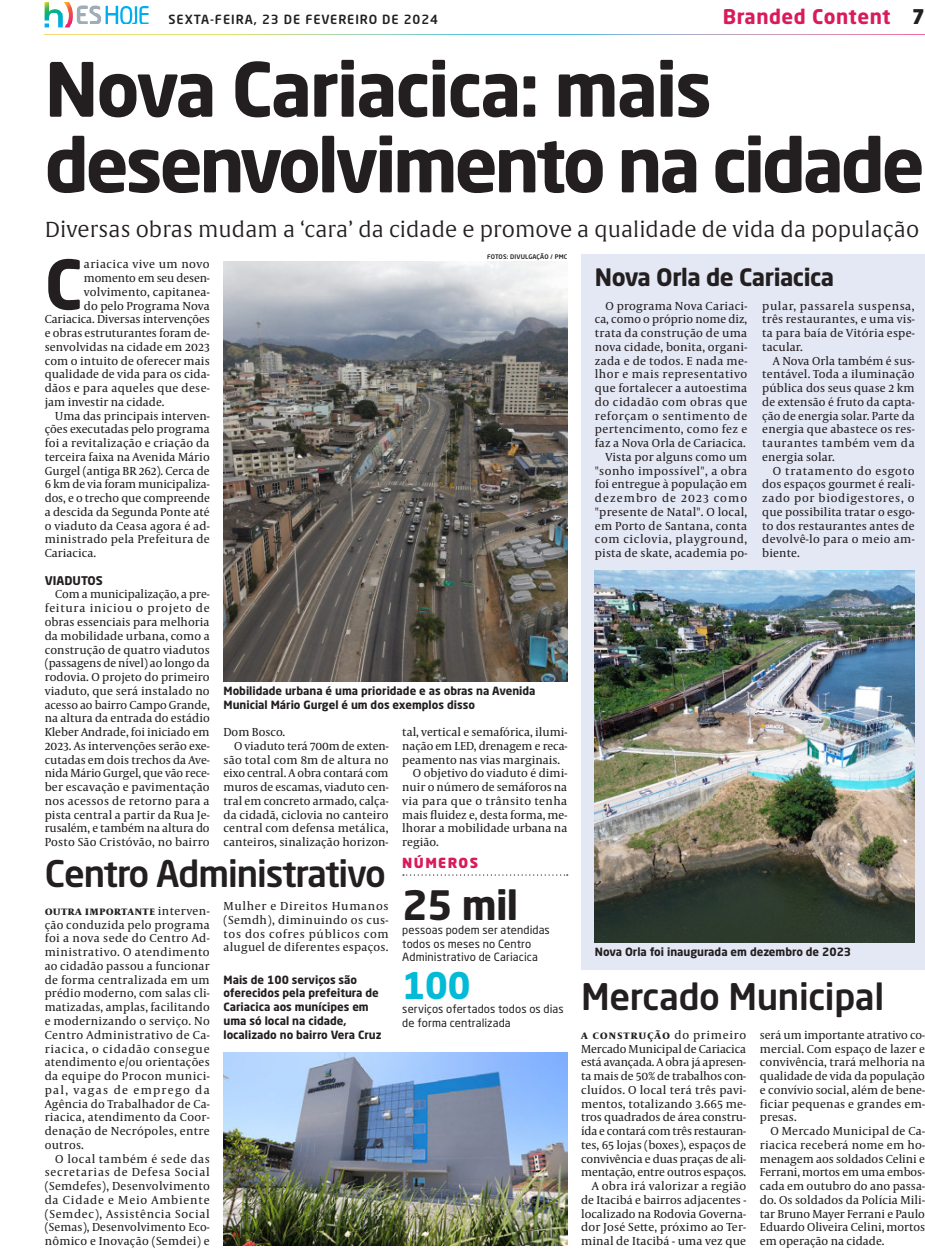
<style>
.page{position:relative;width:925px;height:1252px;background:#fff}
.page>*{position:absolute;margin:0;border:0;box-sizing:border-box;transform-origin:0 0}
.titulo_sans_bold_59_60_5{font:700 73.75px/75.6px "Neo Sans W1 G";letter-spacing:-.045em;color:#231f20}
.texto_serif_9_5_11_capitular{font:700 67.38px "Neo Sans W1 G";color:#231f20}
.titulo_sans_bold_32_33{font:700 40px "Neo Sans W1 G";color:#231f20}
.titulo_sans_medium_29_30_25{font:500 36.25px "Neo Sans W1 G";letter-spacing:-.03em;color:#231f20}
.titulo_sans_medium_29_30_25-2{font:500 36.25px "Neo Sans W1 G";letter-spacing:-.01em;color:#231f20}
.titulo_sans_bold_29_30_25{font:700 36.25px "Neo Sans W1 G";color:#03bbd7}
.titulo_13_coluna{font:700 23.75px "Neo Sans W1 G";letter-spacing:-.02em;color:#231f20}
.subtitulo_17{font:21.25px "Alverata Lt";letter-spacing:.005em;color:#231f20}
.folio_nome_editoria_dir{font:700 20px "Neo Sans W1 G";letter-spacing:.025em;color:#d91a5b}
.foguete_11_vermelho{font:900 13.75px "Neo Sans W1 G";letter-spacing:.1em;color:#d91a5b}
.folio_data_esq{font:500 12.5px "Neo Sans W1 G";letter-spacing:.075em;color:#231f20}
.texto_serif_9_5_11{font:11.88px/13.8px "Capitolium News 2";letter-spacing:.01em;color:#231f20;text-align:justify}
.texto_serif_9_5_11_destaque{font:11.88px/13.8px "Capitolium News 2";letter-spacing:.005em;color:#231f20;text-align:justify}
.texto_serif_9_5_11_capitular-2{font:11.88px "Capitolium News 2";letter-spacing:.005em;color:#231f20}
.texto_serif_9_5_11_capitular-3{font:11.88px "Capitolium News 2";letter-spacing:.025em;color:#231f20}
.texto_serif_9_5_11_capitular-4{font:11.88px "Capitolium News 2";letter-spacing:.04em;color:#231f20}
.texto_serif_9_5_11_intertitulo{font:700 11.88px "Neo Sans W1 G";color:#231f20}
.foto_legenda_9_11{font:700 11.25px/13.8px "Neo Sans W1 G";color:#231f20}
.numero_texto_9_11{font:11.25px/13.8px "Neo Sans W1 G";letter-spacing:.01em;color:#231f20}
.foto_crédito_5_5_5{font:500 6.25px "Neo Sans W1 G";letter-spacing:.025em;color:#231f20}
.s1{font-weight:900;color:#231f20}
.s2{font-weight:700}
</style>
<div class="page">
<img style="left:45px;top:2px;width:104px;height:26px">
<img style="left:223px;top:261px;width:344px;height:420px">
<img style="left:223px;top:1052px;width:344px;height:192px">
<div style="left:581px;top:254px;width:344px;height:715px;background:#e4e7f4"></div>
<svg style="left:403px;top:874px;width:165px;height:1px"></svg>
<img style="left:595px;top:571px;width:319px;height:371px">
<p class="folio_data_esq" style="left:168px;top:12px;width:271px">SEXTA-FEIRA, 23 DE FEVEREIRO DE 2024</p>
<p class="folio_nome_editoria_dir" style="left:723px;top:4px;width:204px">Branded Content <span class="s1">7</span></p>
<p class="titulo_sans_bold_59_60_5" style="left:45px;top:50px;width:881px">Nova Cariacica: mais desenvolvimento na cidade</p>
<p class="subtitulo_17" style="left:45px;top:217px;width:876px">Diversas obras mudam a ‘cara’ da cidade e promove a qualidade de vida da população</p>
<p class="foto_crédito_5_5_5" style="left:487px;top:253px;width:82px">FOTOS: DIVULGAÇÃO / PMC</p>
<p class="texto_serif_9_5_11_capitular" style="left:45px;top:241px;width:39px">C</p>
<p class="texto_serif_9_5_11_capitular-4" style="left:84px;top:256px;width:127px">ariacica vive um novo</p>
<p class="titulo_13_coluna" style="left:595px;top:262px;width:241px">Nova Orla de Cariacica</p>
<p class="texto_serif_9_5_11_capitular-2" style="left:84px;top:270px;width:127px">momento em seu desen-</p>
<p class="texto_serif_9_5_11_capitular-2" style="left:84px;top:283px;width:127px">volvimento, capitanea-</p>
<p class="texto_serif_9_5_11_capitular-2" style="left:84px;top:297px;width:127px">do pelo Programa Nova</p>
<p class="texto_serif_9_5_11_capitular-2" style="left:45px;top:311px;width:167px">Cariacica. Diversas intervenções</p>
<p class="texto_serif_9_5_11_capitular-2" style="left:45px;top:325px;width:166px">e obras estruturantes foram de-</p>
<p class="texto_serif_9_5_11_capitular-2" style="left:45px;top:338px;width:166px">senvolvidas na cidade em 2023</p>
<p class="texto_serif_9_5_11_capitular-2" style="left:45px;top:352px;width:167px">com o intuito de oferecer mais</p>
<p class="texto_serif_9_5_11_capitular-2" style="left:45px;top:366px;width:166px">qualidade de vida para os cida-</p>
<p class="texto_serif_9_5_11_capitular-3" style="left:45px;top:380px;width:166px">dãos e para aqueles que dese-</p>
<p class="texto_serif_9_5_11_capitular-2" style="left:45px;top:393px;width:121px">jam investir na cidade.</p>
<p class="texto_serif_9_5_11" style="left:45px;top:408px;width:167px;text-indent:11px">Uma das principais interven&shy;ções executadas pelo programa foi a revitalização e criação da terceira faixa na Avenida Mário Gurgel (antiga BR 262). Cerca de 6 km de via foram municipaliza&shy;dos, e o trecho que compreende a descida da Segunda Ponte até o viaduto da Ceasa agora é ad&shy;ministrado pela Prefeitura de Cariacica.</p>
<p class="texto_serif_9_5_11_intertitulo" style="left:45px;top:572px;width:60px">VIADUTOS</p>
<p class="texto_serif_9_5_11" style="left:45px;top:587px;width:167px;text-indent:11px">Com a municipalização, a pre&shy;feitura iniciou o projeto de obras essenciais para melhoria da mobilidade urbana, como a construção de quatro viadutos (passagens de nível) ao longo da rodovia. O projeto do primeiro viaduto, que será instalado no acesso ao bairro Campo Grande, na altura da entrada do estádio Kleber Andrade, foi iniciado em 2023. As intervenções serão exe&shy;cutadas em dois trechos da Ave&shy;nida Mário Gurgel, que vão rece&shy;ber escavação e pavimentação nos acessos de retorno para a pista central a partir da Rua Je&shy;rusalém, e também na altura do Posto São Cristóvão, no bairro</p>
<p class="texto_serif_9_5_11" style="left:762px;top:298px;width:154px">pular, passarela suspensa, três restaurantes, e uma vis&shy;ta para baía de Vitória espe&shy;tacular.</p>
<p class="texto_serif_9_5_11" style="left:762px;top:353px;width:154px;text-indent:11px">A Nova Orla também é sus&shy;tentável. Toda a iluminação pública dos seus quase 2 km de extensão é fruto da capta&shy;ção de energia solar. Parte da energia que abastece os res&shy;taurantes também vem da energia solar.</p>
<p class="texto_serif_9_5_11" style="left:762px;top:463px;width:154px;text-indent:11px">O tratamento do esgoto dos espaços gourmet é reali&shy;zado por biodigestores, o que possibilita tratar o esgo&shy;to dos restaurantes antes de devolvê-lo para o meio am&shy;biente.</p>
<p class="texto_serif_9_5_11" style="left:595px;top:298px;width:154px;text-indent:11px">O programa Nova Cariaci&shy;ca, como o próprio nome diz, trata da construção de uma nova cidade, bonita, organi&shy;zada e de todos. E nada me&shy;lhor e mais representativo que fortalecer a autoestima do cidadão com obras que reforçam o sentimento de pertencimento, como fez e faz a Nova Orla de Cariacica.</p>
<p class="texto_serif_9_5_11" style="left:595px;top:449px;width:154px;text-indent:11px">Vista por alguns como um "sonho impossível", a obra foi entregue à população em dezembro de 2023 como "presente de Natal". O local, em Porto de Santana, conta com ciclovia, playground, pista de skate, academia po-</p>
<p class="foto_legenda_9_11" style="left:223px;top:683px;width:313px">Mobilidade urbana é uma prioridade e as obras na Avenida<br>Municial Mário Gurgel é um dos exemplos disso</p>
<p class="texto_serif_9_5_11" style="left:223px;top:724px;width:63px">Dom Bosco.</p>
<p class="texto_serif_9_5_11" style="left:223px;top:738px;width:167px;text-indent:11px">O viaduto terá 700m de exten&shy;são total com 8m de altura no eixo central. A obra contará com muros de escamas, viaduto cen&shy;tral em concreto armado, calça&shy;da cidadã, ciclovia no canteiro central com defensa metálica, canteiros, sinalização horizon-</p>
<p class="texto_serif_9_5_11" style="left:402px;top:724px;width:167px">tal, vertical e semafórica, ilumi&shy;nação em LED, drenagem e reca&shy;peamento nas vias marginais.</p>
<p class="texto_serif_9_5_11" style="left:402px;top:765px;width:167px;text-indent:11px">O objetivo do viaduto é dimi&shy;nuir o número de semáforos na via para que o trânsito tenha mais fluidez e, desta forma, me&shy;lhorar a mobilidade urbana na região.</p>
<p class="foguete_11_vermelho" style="left:402px;top:854px;width:77px">NÚMEROS</p>
<p class="titulo_sans_medium_29_30_25" style="left:45px;top:850px;width:343px">Centro Administrativo</p>
<p class="texto_serif_9_5_11_destaque" style="left:45px;top:903px;width:167px"><span class="s2">outra importante</span> interven&shy;ção conduzida pelo programa foi a nova sede do Centro Ad&shy;ministrativo. O atendimento ao cidadão passou a funcionar de forma centralizada em um prédio moderno, com salas cli&shy;matizadas, amplas, facilitando e modernizando o serviço. No Centro Administrativo de Ca&shy;riacica, o cidadão consegue atendimento e/ou orientações da equipe do Procon munici&shy;pal, vagas de emprego da Agência do Trabalhador de Ca&shy;riacica, atendimento da Coor&shy;denação de Necrópoles, entre outros.</p>
<p class="texto_serif_9_5_11" style="left:45px;top:1150px;width:167px;text-indent:11px">O local também é sede das secretarias de Defesa Social (Semdefes), Desenvolvimento da Cidade e Meio Ambiente (Semdec), Assistência Social (Semas), Desenvolvimento Eco&shy;nômico e Inovação (Semdei) e</p>
<p class="titulo_sans_bold_32_33" style="left:402px;top:879px;width:117px">25 mil</p>
<p class="numero_texto_9_11" style="left:402px;top:922px;width:149px">pessoas podem ser atendidas todos os meses no Centro<br>Administrativo de Cariacica</p>
<p class="titulo_sans_bold_29_30_25" style="left:402px;top:962px;width:70px">100</p>
<p class="numero_texto_9_11" style="left:402px;top:1001px;width:163px">serviços ofertados todos os dias de forma centralizada</p>
<p class="texto_serif_9_5_11" style="left:223px;top:898px;width:167px">Mulher e Direitos Humanos (Semdh), diminuindo os cus&shy;tos dos cofres públicos com aluguel de diferentes espaços.</p>
<p class="foto_legenda_9_11" style="left:595px;top:944px;width:258px">Nova Orla foi inaugurada em dezembro de 2023</p>
<p class="foto_legenda_9_11" style="left:223px;top:972px;width:159px">Mais de 100 serviços são oferecidos pela prefeitura de<br>Cariacica aos munícipes em uma só local na cidade, localizado no bairro Vera Cruz</p>
<p class="titulo_sans_medium_29_30_25-2" style="left:581px;top:974px;width:305px">Mercado Municipal</p>
<p class="texto_serif_9_5_11_destaque" style="left:581px;top:1027px;width:167px"><span class="s2">a construção</span> do primeiro Mercado Municipal de Cariacica está avançada. A obra já apresen&shy;ta mais de 50% de trabalhos con&shy;cluídos. O local terá três pavi&shy;mentos, totalizando 3.665 me&shy;tros quadrados de área constru&shy;ída e contará com três restauran&shy;tes, 65 lojas (boxes), espaços de convivência e duas praças de ali&shy;mentação, entre outros espaços.</p>
<p class="texto_serif_9_5_11" style="left:581px;top:1178px;width:167px;text-indent:11px">A obra irá valorizar a região de Itacibá e bairros adjacentes - localizado na Rodovia Governa&shy;dor José Sette, próximo ao Ter&shy;minal de Itacibá - uma vez que</p>
<p class="texto_serif_9_5_11" style="left:760px;top:1027px;width:167px">será um importante atrativo co&shy;mercial. Com espaço de lazer e convivência, trará melhoria na qualidade de vida da população e convívio social, além de bene&shy;ficiar pequenas e grandes em&shy;presas.</p>
<p class="texto_serif_9_5_11" style="left:760px;top:1123px;width:167px;text-indent:11px">O Mercado Municipal de Ca&shy;riacica receberá nome em ho&shy;menagem aos soldados Celini e Ferrani, mortos em uma embos&shy;cada em outubro do ano passa&shy;do. Os soldados da Polícia Mili&shy;tar Bruno Mayer Ferrani e Paulo Eduardo Oliveira Celini, mortos em operação na cidade.</p>
</div>
